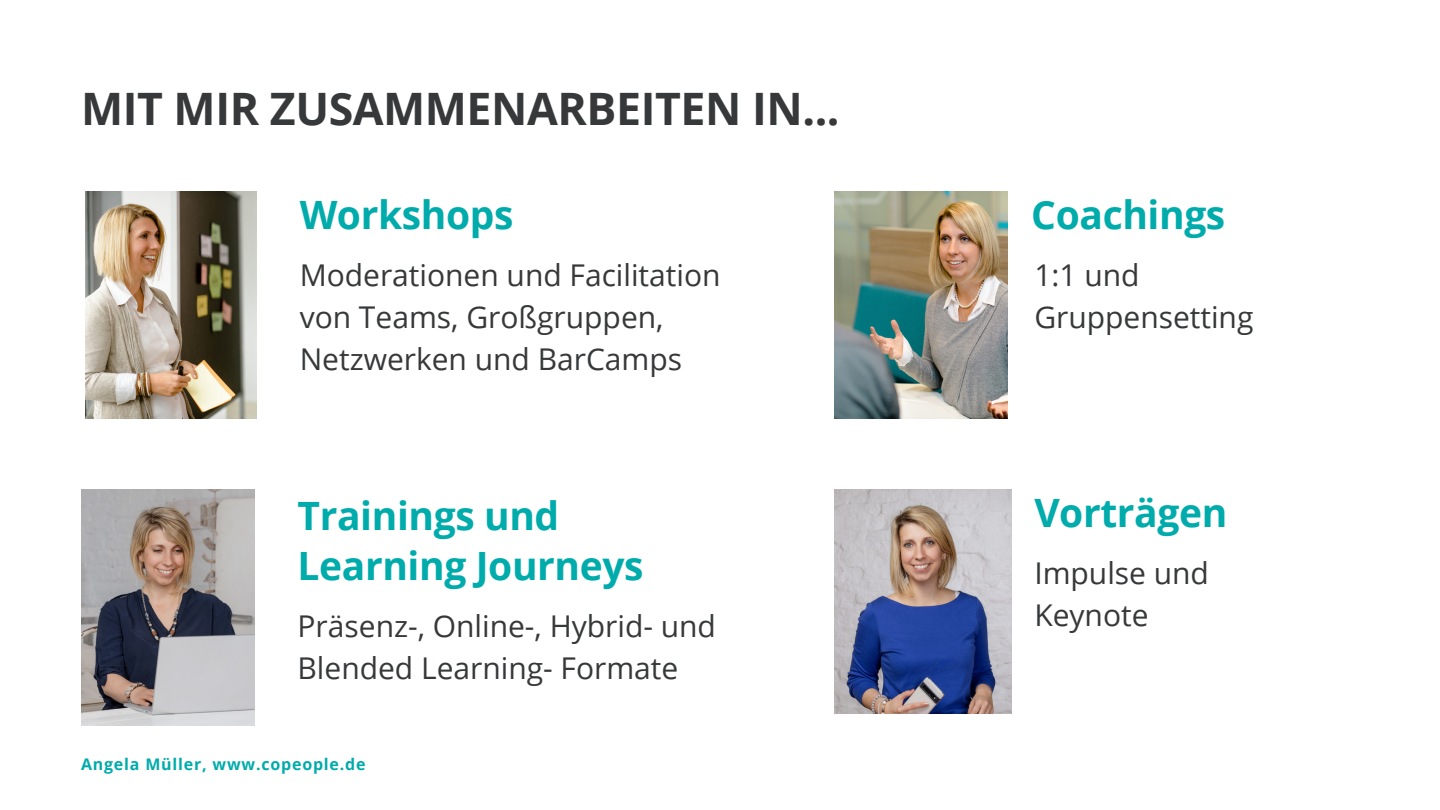
<style>
.page{position:relative;width:1440px;height:810px;background:#fff}
.page>*{position:absolute;margin:0;border:0;box-sizing:border-box;transform-origin:0 0}
.t1{font:700 44.7px "Open Sans";letter-spacing:-.01em;color:#363839}
.t2{font:700 39px/50.2px "Open Sans";letter-spacing:-.01em;color:#00abab}
.t3{font:30px/42px "Open Sans";color:#363839}
.t4{font:700 16px "Open Sans";letter-spacing:.05em;color:#00abab}
</style>
<div class="page">
<img style="left:81px;top:490px;width:173px;height:236px">
<img style="left:834px;top:490px;width:177px;height:223px">
<img style="left:834px;top:191px;width:173px;height:227px">
<img style="left:85px;top:191px;width:171px;height:227px">
<h3 class="t1" style="left:81px;top:77px;width:760px">MIT MIR ZUSAMMENARBEITEN IN...</h3>
<p class="t2" style="left:300px;top:189px;width:215px">Workshops</p>
<h2 class="t3" style="left:300px;top:254px;width:422px">Moderationen und Facilitation von Teams, Großgruppen,<br>Netzwerken und BarCamps</h2>
<h2 class="t2" style="left:298px;top:490px;width:348px">Trainings und<br>Learning Journeys</h2>
<h1 class="t3" style="left:298px;top:604px;width:420px">Präsenz-, Online-, Hybrid- und<br>Blended Learning- Formate</h1>
<h2 class="t4" style="left:81px;top:753px;width:286px">Angela Müller, www.copeople.de</h2>
<h3 class="t2" style="left:1031px;top:189px;width:196px">Coachings</h3>
<p class="t3" style="left:1034px;top:254px;width:221px">1:1 und<br>Gruppensetting</p>
<p class="t2" style="left:1034px;top:487px;width:194px">Vorträgen</p>
<p class="t3" style="left:1034px;top:552px;width:176px">Impulse und<br>Keynote</p>
</div>
